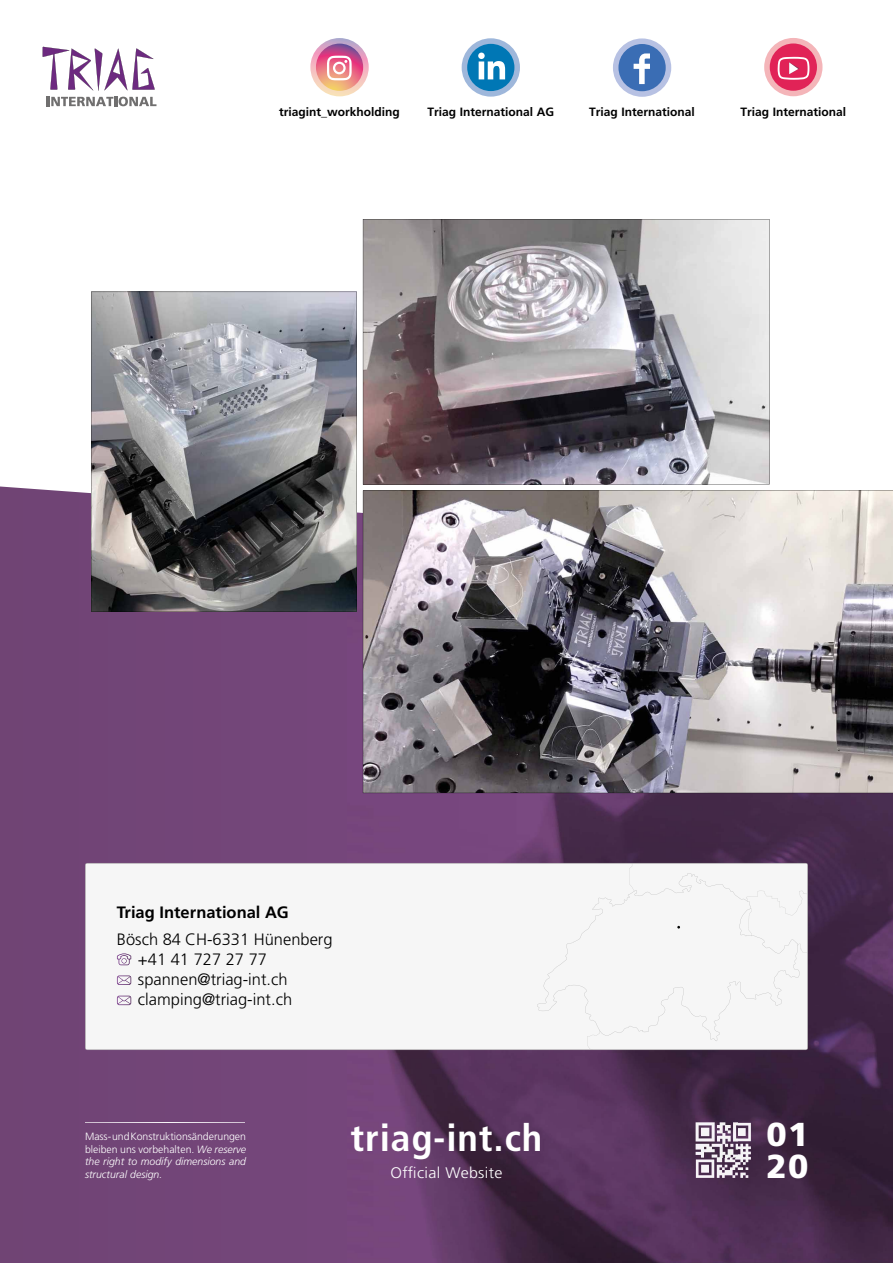
<style>
.page{position:relative;width:893px;height:1263px;background:#fff}
.page>*{position:absolute;margin:0;border:0;box-sizing:border-box;transform-origin:0 0}
.t1{font:700 condensed 37.5px "Frutiger LT Std";letter-spacing:.02em;color:#fff;scale:1.05 1}
.t2{font:900 33.15px/31px "Frutiger LT Std";color:#fff}
.t3{font:300 16.5px/19.8px "Frutiger LT Std";color:#000}
.t4{font:700 16.5px "Frutiger LT Std";color:#000}
.t5{font:300 15.3px "Frutiger LT Std";letter-spacing:.02em;color:#fff;scale:1.05 1}
.t6{font:700 12px "Frutiger LT Std";color:#000}
.t7{font:italic 300 10.5px/12.6px "Frutiger LT Std";color:#fff;text-align:justify}
.s1{font-style:normal}
</style>
<div class="page">
<div style="left:0;top:422px;width:893px;height:841px;background:#724577"></div>
<img style="left:348px;top:552px;width:545px;height:711px">
<img style="left:85px;top:1122px;width:159px;height:1px">
<img style="left:696px;top:1123px;width:55px;height:44px">
<div style="left:85px;top:863px;width:723px;height:187px;background:#f6f6f6"></div>
<svg style="left:117px;top:953px;width:14px;height:12px"></svg>
<svg style="left:117px;top:975px;width:14px;height:10px"></svg>
<svg style="left:117px;top:996px;width:14px;height:9px"></svg>
<svg style="left:0;top:339px;width:893px;height:213px;fill:#fff"></svg>
<svg style="left:611px;top:37px;width:62px;height:61px"></svg>
<div style="left:613px;top:38px;width:58px;height:59px;background:#b7c1e3;border-radius:50%"></div>
<div style="left:618px;top:44px;width:48px;height:47px;background:#3a6db4;border-radius:50%"></div>
<svg style="left:634px;top:53px;width:16px;height:31px"></svg>
<svg style="left:309px;top:37px;width:61px;height:61px"></svg>
<svg style="left:310px;top:38px;width:59px;height:58px"></svg>
<svg style="left:316px;top:44px;width:47px;height:47px"></svg>
<svg style="left:327px;top:56px;width:25px;height:24px"></svg>
<div style="left:764px;top:38px;width:58px;height:58px;background:#f4b5b9;border-radius:50%"></div>
<div style="left:770px;top:43px;width:47px;height:48px;background:#e12357;border-radius:50%"></div>
<svg style="left:778px;top:57px;width:31px;height:23px"></svg>
<svg style="left:47px;top:97px;width:109px;height:9px"></svg>
<svg style="left:43px;top:47px;width:112px;height:44px"></svg>
<div style="left:462px;top:38px;width:58px;height:59px;background:#9eb7db;border-radius:50%"></div>
<div style="left:467px;top:44px;width:47px;height:47px;background:#0077b5;border-radius:50%"></div>
<svg style="left:478px;top:53px;width:27px;height:26px"></svg>
<svg style="left:363px;top:219px;width:406px;height:265px;background:#979296"></svg>
<svg style="left:363px;top:490px;width:530px;height:303px;background:#959194"></svg>
<svg style="left:91px;top:292px;width:266px;height:319px;background:#7f7f83"></svg>
<img style="left:683px;top:1103px;width:54px;height:54px">
<p class="t6" style="left:279px;top:105px;width:122px">triagint_workholding</p>
<p class="t6" style="left:427px;top:105px;width:128px">Triag International AG</p>
<p class="t6" style="left:589px;top:105px;width:107px">Triag International</p>
<p class="t6" style="left:740px;top:105px;width:107px">Triag International</p>
<h3 class="t4" style="left:117px;top:902px;width:173px">Triag International AG</h3>
<h3 class="t3" style="left:138px;top:930px;width:196px;text-indent:-21px">Bösch 84 CH-6331 Hünenberg +41 41 727 27 77 spannen@triag-int.ch clamping@triag-int.ch</h3>
<p class="t7" style="left:85px;top:1130px;width:163px"><span class="s1">Mass- und Konstruktionsänderungen bleiben uns vorbehalten.</span> We reserve the right to modify dimensions and structural design.</p>
<h1 class="t1" style="left:351px;top:1115px;width:184px">triag-int.ch</h1>
<h3 class="t5" style="left:390px;top:1163px;width:108px">Official Website</h3>
<h2 class="t2" style="left:766px;top:1119px;width:44px">01<br>20</h2>
</div>
